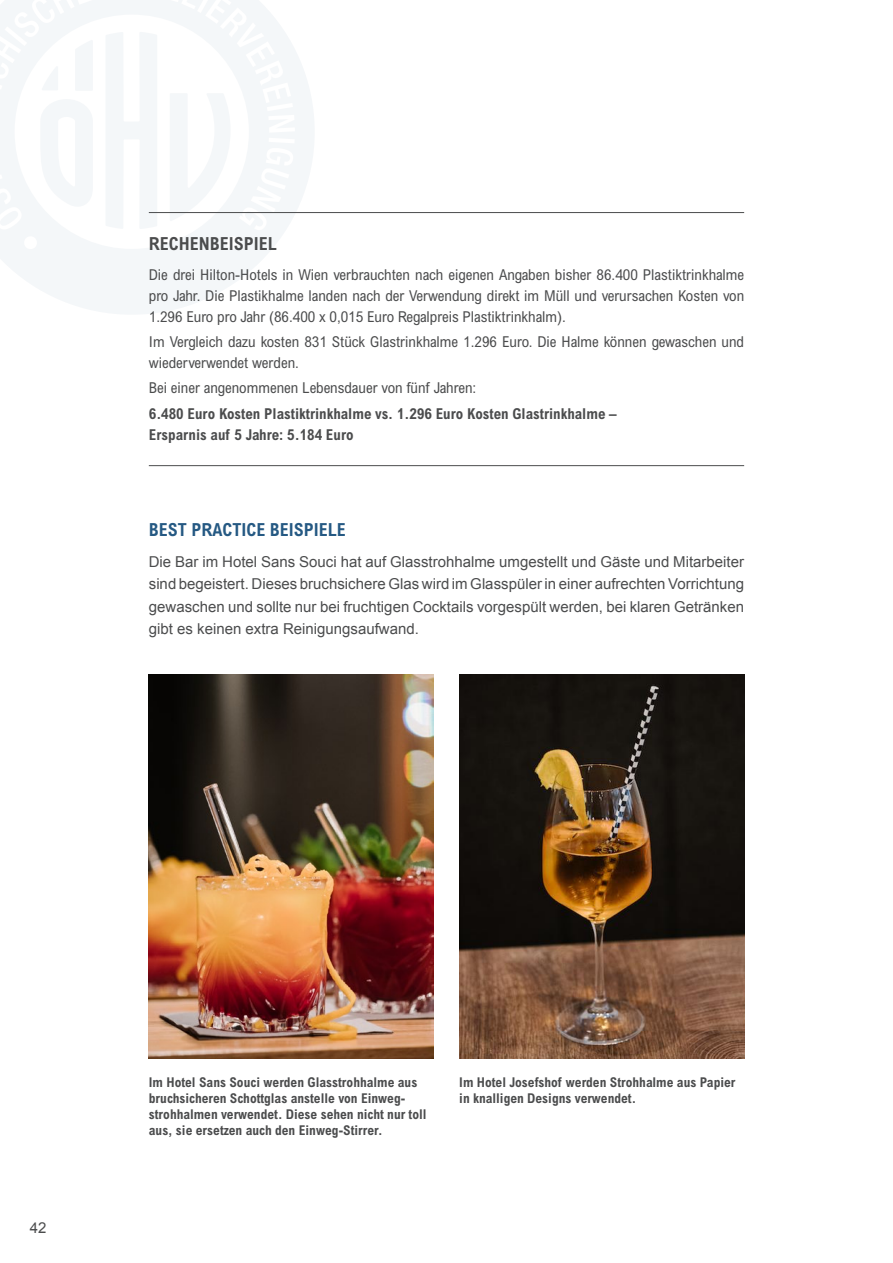
<style>
.page{position:relative;width:893px;height:1263px;background:#fff}
.page>*{position:absolute;margin:0;border:0;box-sizing:border-box;transform-origin:0 0}
.t1{font:700 condensed 18px "Arial MT Pro";color:#255983}
.t2{font:700 condensed 18px "Arial MT Pro";color:#4b4c4d}
.t3{font:condensed 15px/21px "Arial MT Pro";color:#4b4c4d;text-align:justify}
.t4{font:15px/22.5px "Arial";color:#4b4c4d;text-align:justify}
.t5{font:700 condensed 15px/21px "Arial MT Pro";color:#4b4c4d}
.t6{font:700 condensed 13.5px/16.2px "Arial MT Pro";color:#4b4c4d}
</style>
<div class="page">
<svg style="left:0;top:0;width:315px;height:314px;fill:#f4f7f9"></svg>
<svg style="left:233px;top:13px;width:10px;height:10px"></svg>
<svg style="left:40px;top:99px;width:53px;height:108px"></svg>
<svg style="left:170px;top:93px;width:61px;height:128px"></svg>
<svg style="left:105px;top:32px;width:52px;height:197px"></svg>
<svg style="left:75px;top:40px;width:18px;height:51px"></svg>
<svg style="left:42px;top:66px;width:16px;height:24px"></svg>
<img style="left:149px;top:674px;width:285px;height:385px">
<img style="left:459px;top:674px;width:285px;height:385px">
<hr style="left:149px;top:212px;width:595px;height:1px;background:#4b4c4d">
<hr style="left:149px;top:465px;width:595px;height:1px;background:#4b4c4d">
<p class="t2" style="left:149px;top:234px;width:130px">RECHENBEISPIEL</p>
<p class="t3" style="left:149px;top:264px;width:597px">Die drei Hilton-Hotels in Wien verbrauchten nach eigenen Angaben bisher 86.400 Plastiktrinkhalme pro Jahr. Die Plastikhalme landen nach der Verwendung direkt im Müll und verursachen Kosten von 1.296 Euro pro Jahr (86.400 x 0,015 Euro Regalpreis Plastiktrinkhalm).</p>
<p class="t3" style="left:149px;top:332px;width:597px">Im Vergleich dazu kosten 831 Stück Glastrinkhalme 1.296 Euro. Die Halme können gewaschen und wiederverwendet werden.</p>
<p class="t3" style="left:149px;top:378px;width:329px">Bei einer angenommenen Lebensdauer von fünf Jahren:</p>
<p class="t5" style="left:149px;top:404px;width:469px">6.480 Euro Kosten Plastiktrinkhalme vs. 1.296 Euro Kosten Glastrinkhalme –<br>Ersparnis auf 5 Jahre: 5.184 Euro</p>
<p class="t1" style="left:149px;top:519px;width:199px">BEST PRACTICE BEISPIELE</p>
<p class="t4" style="left:149px;top:550px;width:597px">Die Bar im Hotel Sans Souci hat auf Glasstrohhalme umgestellt und Gäste und Mitarbeiter sind begeistert. Dieses bruchsichere Glas wird im Glasspüler in einer aufrechten Vorrichtung gewaschen und sollte nur bei fruchtigen Cocktails vorgespült werden, bei klaren Getränken gibt es keinen extra Reinigungsaufwand.</p>
<p class="t4" style="left:30px;top:1217px;width:18px">42</p>
<p class="t6" style="left:149px;top:1074px;width:279px">Im Hotel Sans Souci werden Glasstrohhalme aus bruchsicheren Schottglas anstelle von Einweg&shy;strohhalmen verwendet. Diese sehen nicht nur toll aus, sie ersetzen auch den Einweg-Stirrer.</p>
<p class="t6" style="left:459px;top:1074px;width:278px">Im Hotel Josefshof werden Strohhalme aus Papier in knalligen Designs verwendet.</p>
</div>
